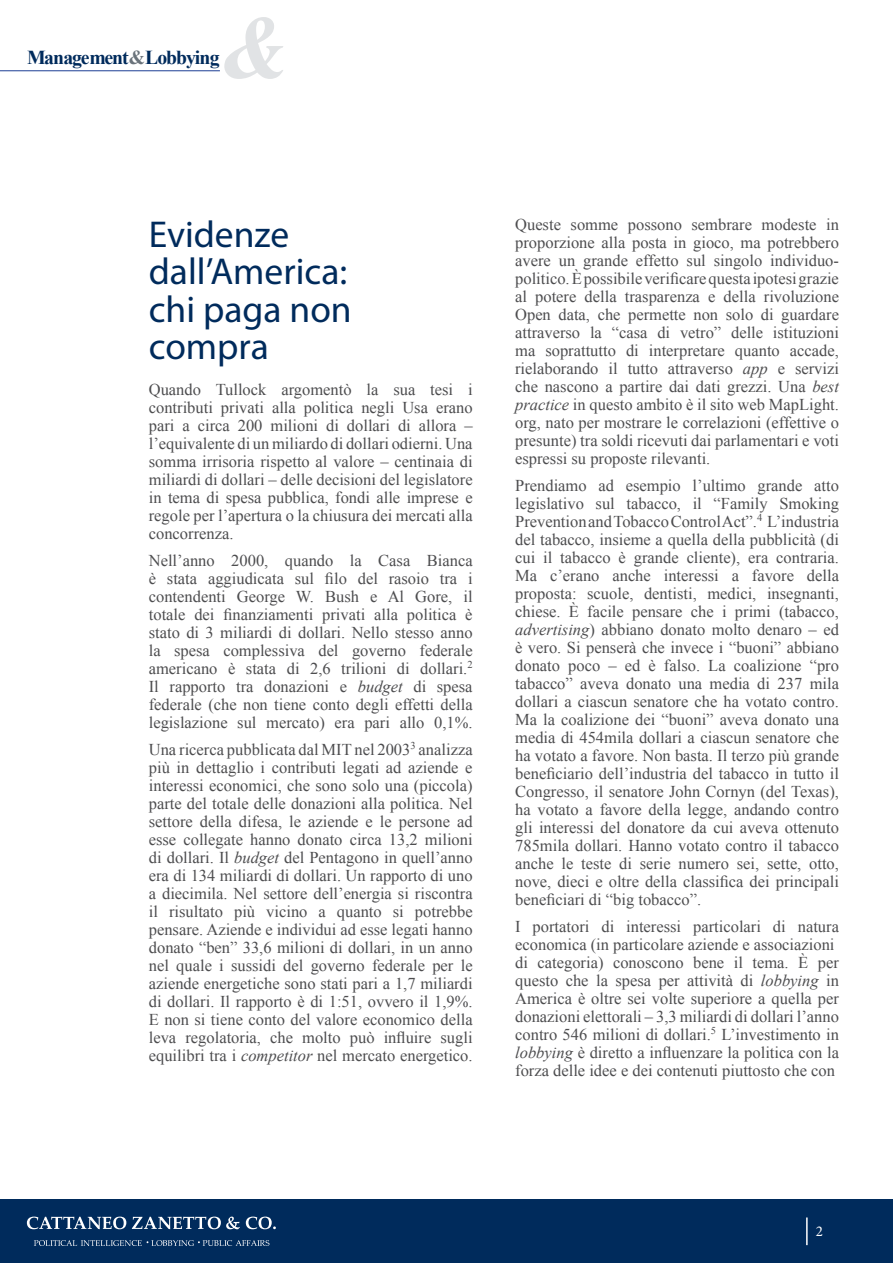
<style>
.page{position:relative;width:893px;height:1263px;background:#fff}
.page>*{position:absolute;margin:0;border:0;box-sizing:border-box;transform-origin:0 0}
.t1{font:37.5px/37.5px "Myriad Pro";color:#002b5c}
.t2{font:700 19.8px "Times New Roman";letter-spacing:-.05em;color:#002b5c}
.t3{font:16.5px/18px "Times New Roman";color:#4d4d4f;text-align:justify}
.t4{font:15px "Minion Pro";color:#fff}
.s1{color:#6a737b}
.s2{font-style:italic}
</style>
<div class="page">
<svg style="left:224px;top:17px;width:59px;height:62px"></svg>
<hr style="left:0;top:71px;width:220px;height:1px;background:#1c3e94">
<div style="left:0;top:1199px;width:893px;height:64px;background:#002b5c"></div>
<hr style="left:806px;top:1217px;width:2px;height:28px;background:#fff">
<svg style="left:27px;top:1216px;width:99px;height:13px"></svg>
<svg style="left:132px;top:1216px;width:108px;height:13px"></svg>
<svg style="left:246px;top:1216px;width:30px;height:13px"></svg>
<svg style="left:34px;top:1240px;width:235px;height:6px"></svg>
<p class="t2" style="left:27px;top:43px;width:194px">Management<span class="s1">&amp;</span>Lobbying</p>
<h1 class="t1" style="left:149px;top:216px;width:204px">Evidenze dall’America: chi paga non compra</h1>
<p class="t3" style="left:149px;top:380px;width:325px">Quando Tullock argomentò la sua tesi i contributi privati alla politica negli Usa erano pari a circa 200 milioni di dollari di allora – l’equivalente di un miliardo di dollari odierni. Una somma irrisoria rispetto al valore – centinaia di miliardi di dollari – delle decisioni del legislatore in tema di spesa pubblica, fondi alle imprese e regole per l’apertura o la chiusura dei mercati alla concorrenza.</p>
<p class="t3" style="left:149px;top:551px;width:325px">Nell’anno 2000, quando la Casa Bianca è stata aggiudicata sul filo del rasoio tra i contendenti George W. Bush e Al Gore, il totale dei finanziamenti privati alla politica è stato di 3 miliardi di dollari. Nello stesso anno la spesa complessiva del governo federale americano è stata di 2,6 trilioni di dollari.<sup>2<br></sup>Il rapporto tra donazioni e <span class="s2">budget</span> di spesa federale (che non tiene conto degli effetti della legislazione sul mercato) era pari allo 0,1%.</p>
<p class="t3" style="left:149px;top:740px;width:325px">Una ricerca pubblicata dal MIT nel 2003<sup>3</sup> analizza più in dettaglio i contributi legati ad aziende e interessi economici, che sono solo una (piccola) parte del totale delle donazioni alla politica. Nel settore della difesa, le aziende e le persone ad esse collegate hanno donato circa 13,2 milioni di dollari. Il <span class="s2">budget</span> del Pentagono in quell’anno era di 134 miliardi di dollari. Un rapporto di uno a diecimila. Nel settore dell’energia si riscontra il risultato più vicino a quanto si potrebbe pensare. Aziende e individui ad esse legati hanno donato “ben” 33,6 milioni di dollari, in un anno nel quale i sussidi del governo federale per le aziende energetiche sono stati pari a 1,7 miliardi di dollari. Il rapporto è di 1:51, ovvero il 1,9%.<br>E non si tiene conto del valore economico della leva regolatoria, che molto può influire sugli equilibri tra i <span class="s2">competitor</span> nel mercato energetico.</p>
<p class="t3" style="left:515px;top:215px;width:325px">Queste somme possono sembrare modeste in proporzione alla posta in gioco, ma potrebbero avere un grande effetto sul singolo individuo&shy;politico. È possibile verificare questa ipotesi grazie al potere della trasparenza e della rivoluzione Open data, che permette non solo di guardare attraverso la “casa di vetro” delle istituzioni ma soprattutto di interpretare quanto accade, rielaborando il tutto attraverso <span class="s2">app</span> e servizi che nascono a partire dai dati grezzi. Una <span class="s2">best practice</span> in questo ambito è il sito web MapLight. org, nato per mostrare le correlazioni (effettive o presunte) tra soldi ricevuti dai parlamentari e voti espressi su proposte rilevanti.</p>
<p class="t3" style="left:515px;top:476px;width:325px">Prendiamo ad esempio l’ultimo grande atto legislativo sul tabacco, il “Family Smoking Prevention and Tobacco Control Act”.<sup>4</sup> L’industria del tabacco, insieme a quella della pubblicità (di cui il tabacco è grande cliente), era contraria.<br>Ma c’erano anche interessi a favore della proposta: scuole, dentisti, medici, insegnanti, chiese. È facile pensare che i primi (tabacco, <span class="s2">advertising</span>) abbiano donato molto denaro – ed è vero. Si penserà che invece i “buoni” abbiano donato poco – ed è falso. La coalizione “pro tabacco” aveva donato una media di 237 mila dollari a ciascun senatore che ha votato contro.<br>Ma la coalizione dei “buoni” aveva donato una media di 454mila dollari a ciascun senatore che ha votato a favore. Non basta. Il terzo più grande beneficiario dell’industria del tabacco in tutto il Congresso, il senatore John Cornyn (del Texas), ha votato a favore della legge, andando contro gli interessi del donatore da cui aveva ottenuto 785mila dollari. Hanno votato contro il tabacco anche le teste di serie numero sei, sette, otto, nove, dieci e oltre della classifica dei principali beneficiari di “big tobacco”.</p>
<p class="t3" style="left:515px;top:917px;width:325px;text-align:left">I portatori di interessi particolari di natura economica (in particolare aziende e associazioni di categoria) conoscono bene il tema. È per questo che la spesa per attività di <span class="s2">lobbying</span> in America è oltre sei volte superiore a quella per donazioni elettorali – 3,3 miliardi di dollari l’anno contro 546 milioni di dollari.<sup>5</sup> L’investimento in <span class="s2">lobbying</span> è diretto a influenzare la politica con la forza delle idee e dei contenuti piuttosto che con</p>
<p class="t4" style="left:816px;top:1222px;width:9px">2</p>
</div>
